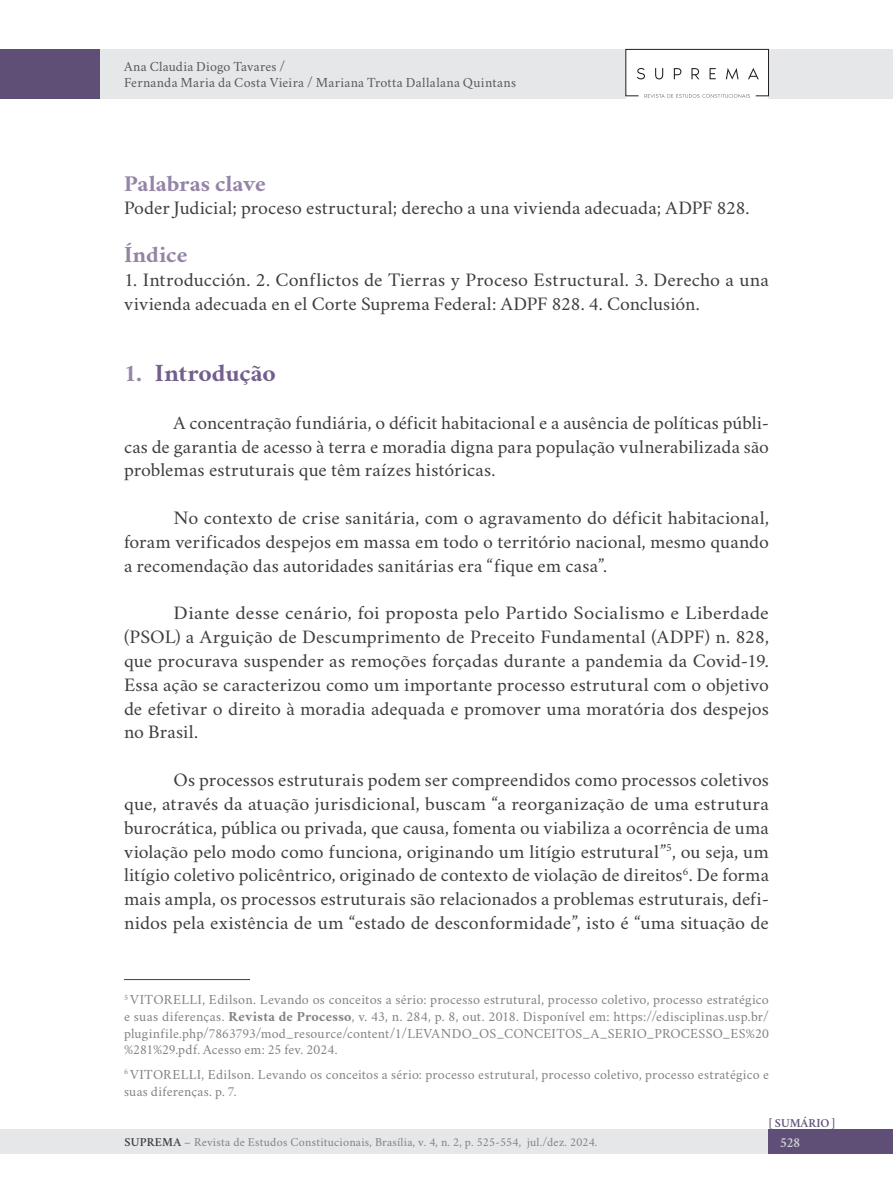
<style>
.page{position:relative;width:893px;height:1191px;background:#fff}
.page>*{position:absolute;margin:0;border:0;box-sizing:border-box;transform-origin:0 0}
.t1{font:700 24.5px "Crimson";letter-spacing:-.005em;color:#725f8d;scale:1.05 1}
.Tt_indexacao{font:700 22.75px "Crimson";letter-spacing:-.005em;color:#9484a6;scale:1.05 1}
.texto_corrido_pt{font:19.25px/23.8px "Crimson";letter-spacing:.005em;color:#3e3e3f;text-align:justify}
.texto_corrido_pt-2{font:19.25px/23.8px "Crimson";letter-spacing:.005em;color:#3e3e3f;text-align:justify;scale:1.08 1}
.texto_corrido_pt-3{font:19.25px/23.8px "Crimson";letter-spacing:.005em;color:#3e3e3f;text-align:justify;scale:1.04 1}
.TEXTO_CORRIDO_SEM_TAB{font:19.25px/23.8px "Crimson";color:#3e3e3f;scale:1.04 1}
.TEXTO_CORRIDO_SEM_TAB-2{font:19.25px "Crimson";color:#3e3e3f}
.FOOTNOTE{font:14px/16.6px "Crimson";letter-spacing:.015em;color:#808285;text-align:justify}
.t2{font:14px/15.8px "Crimson";letter-spacing:.02em;color:#57585a}
.t3{font:600 14px "Crimson";color:#d1d2d4}
.t4{font:12.25px "Crimson";letter-spacing:.02em;color:#808285}
.t5{font:600 12.25px "Crimson";color:#5f4f76}
.s1{color:#9484a6}
.s2{font-weight:700}
.s3{font-weight:600;color:#3e3e3f}
</style>
<div class="page">
<div style="left:0;top:1129px;width:790px;height:25px;background:#e6e7e9"></div>
<div style="left:0;top:49px;width:892px;height:50px;background:#e6e7e9"></div>
<div style="left:768px;top:1129px;width:124px;height:25px;background:#5f4f76"></div>
<div style="left:0;top:49px;width:99px;height:50px;background:#5f4f76"></div>
<div style="left:626px;top:50px;width:142px;height:49px;background:#fff"></div>
<svg style="left:625px;top:48px;width:144px;height:50px"></svg>
<hr style="left:124px;top:979px;width:126px;height:1px;background:#3e3e3f">
<p class="t2" style="left:124px;top:57px;width:394px">Ana Claudia Diogo Tavares /<br>Fernanda Maria da Costa Vieira / Mariana Trotta Dallalana Quintans</p>
<p class="Tt_indexacao" style="left:124px;top:166px;width:136px">Palabras clave</p>
<p class="TEXTO_CORRIDO_SEM_TAB-2" style="left:124px;top:193px;width:627px">Poder Judicial; proceso estructural; derecho a una vivienda adecuada; ADPF 828.</p>
<p class="Tt_indexacao" style="left:124px;top:237px;width:62px">Índice</p>
<p class="TEXTO_CORRIDO_SEM_TAB" style="left:124px;top:265px;width:622px">1. Introducción. 2. Conflictos de Tierras y Proceso Estructural. 3. Derecho a una vivienda adecuada en el Corte Suprema Federal: ADPF 828. 4. Conclusión.</p>
<p class="t1" style="left:124px;top:355px;width:146px"><span class="s1">1.</span> Introdução</p>
<p class="texto_corrido_pt" style="left:124px;top:408px;width:646px;text-indent:50px">A concentração fundiária, o déficit habitacional e a ausência de políticas públi&shy;cas de garantia de acesso à terra e moradia digna para população vulnerabilizada são problemas estruturais que têm raízes históricas.</p>
<p class="texto_corrido_pt-3" style="left:124px;top:503px;width:622px;text-indent:50px">No contexto de crise sanitária, com o agravamento do déficit habitacional, foram verificados despejos em massa em todo o território nacional, mesmo quando a recomendação das autoridades sanitárias era “fique em casa”.</p>
<p class="texto_corrido_pt-2" style="left:124px;top:599px;width:599px;text-indent:50px">Diante desse cenário, foi proposta pelo Partido Socialismo e Liberdade (PSOL) a Arguição de Descumprimento de Preceito Fundamental (ADPF) n. 828, que procurava suspender as remoções forçadas durante a pandemia da Covid-19.<br>Essa ação se caracterizou como um importante processo estrutural com o objetivo de efetivar o direito à moradia adequada e promover uma moratória dos despejos no Brasil.</p>
<p class="texto_corrido_pt" style="left:124px;top:765px;width:646px;text-indent:50px">Os processos estruturais podem ser compreendidos como processos coletivos que, através da atuação jurisdicional, buscam “a reorganização de uma estrutura burocrática, pública ou privada, que causa, fomenta ou viabiliza a ocorrência de uma violação pelo modo como funciona, originando um litígio estrutural”<sup>5</sup>, ou seja, um litígio coletivo policêntrico, originado de contexto de violação de direitos<sup>6</sup>. De forma mais ampla, os processos estruturais são relacionados a problemas estruturais, defi&shy;nidos pela existência de um “estado de desconformidade”, isto é “uma situação de</p>
<p class="FOOTNOTE" style="left:124px;top:989px;width:646px"><sup>5</sup> VITORELLI, Edilson. Levando os conceitos a sério: processo estrutural, processo coletivo, processo estratégico e suas diferenças. <span class="s2">Revista de Processo</span>, v. 43, n. 284, p. 8, out. 2018. Disponível em: https://edisciplinas.usp.br/ pluginfile.php/7863793/mod_resource/content/1/LEVANDO_OS_CONCEITOS_A_SERIO_PROCESSO_ES%20 %281%29.pdf. Acesso em: 25 fev. 2024.</p>
<p class="FOOTNOTE" style="left:124px;top:1064px;width:646px"><sup>6</sup> VITORELLI, Edilson. Levando os conceitos a sério: processo estrutural, processo coletivo, processo estratégico e suas diferenças. p. 7.</p>
<p class="t5" style="left:769px;top:1114px;width:68px">[ SUMÁRIO ]</p>
<p class="t4" style="left:125px;top:1132px;width:474px"><span class="s3">SUPREMA</span> – Revista de Estudos Constitucionais, Brasília, v. 4, n. 2, p. 525-554, jul./dez. 2024.</p>
<p class="t3" style="left:780px;top:1132px;width:21px">528</p>
</div>
